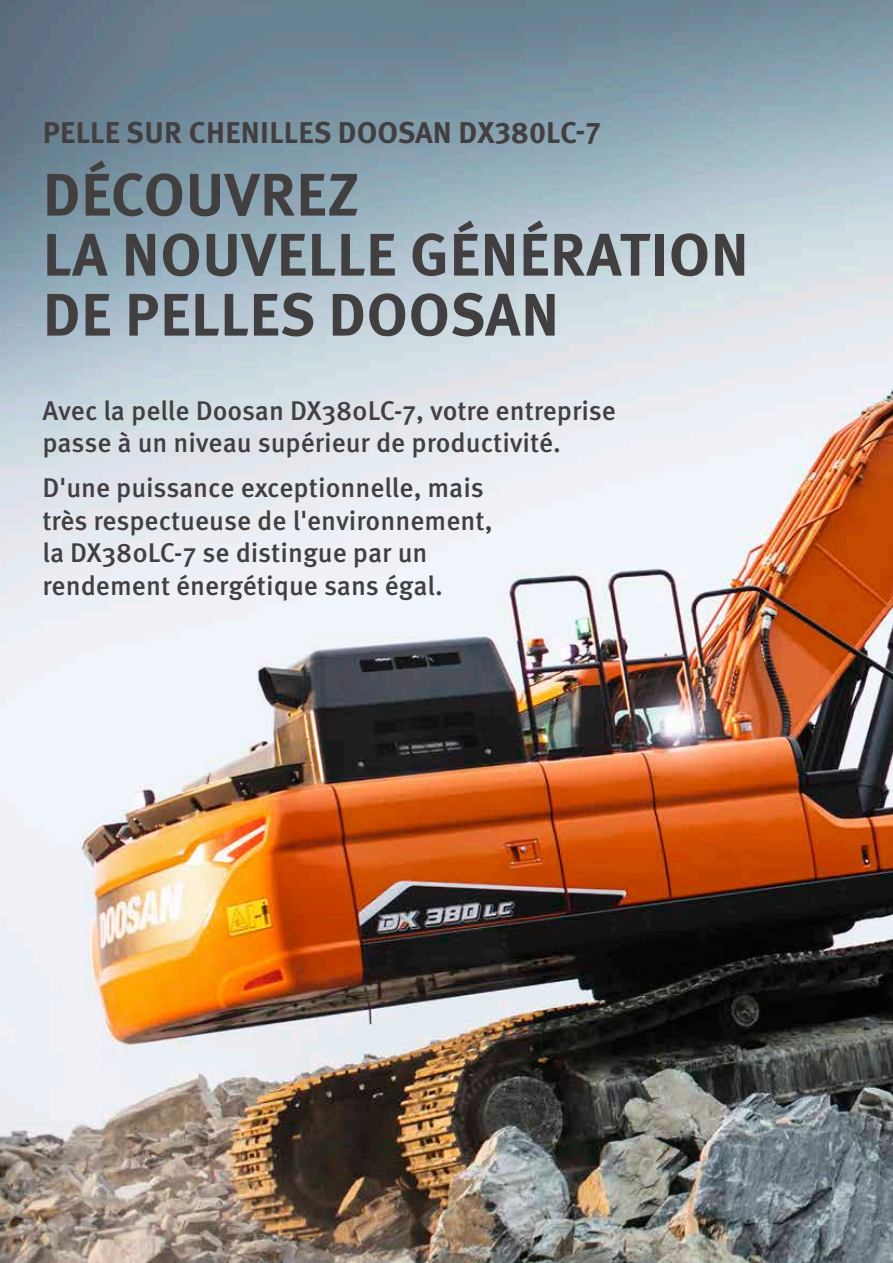
<style>
.page{position:relative;width:893px;height:1263px;background:#fff}
.page>*{position:absolute;margin:0;border:0;box-sizing:border-box;transform-origin:0 0}
.t1{font:700 60px/60px "Meta Pro";letter-spacing:.01em;color:#423f41}
.t2{font:700 30px "Meta Pro";letter-spacing:.005em;color:#423f41}
.t3{font:500 27px/32.4px "Meta Pro";color:#423f41}
</style>
<div class="page">
<img style="left:0;top:0;width:893px;height:1263px">
<p class="t2" style="left:43px;top:109px;width:560px">PELLE SUR CHENILLES DOOSAN DX380LC-7</p>
<h1 class="t1" style="left:43px;top:161px;width:707px">DÉCOUVREZ<br>LA NOUVELLE GÉNÉRATION<br>DE PELLES DOOSAN</h1>
<p class="t3" style="left:43px;top:392px;width:575px">Avec la pelle Doosan DX380LC-7, votre entreprise passe à un niveau supérieur de productivité.</p>
<p class="t3" style="left:43px;top:470px;width:452px">D'une puissance exceptionnelle, mais très respectueuse de l'environnement, la DX380LC-7 se distingue par un rendement énergétique sans égal.</p>
</div>
